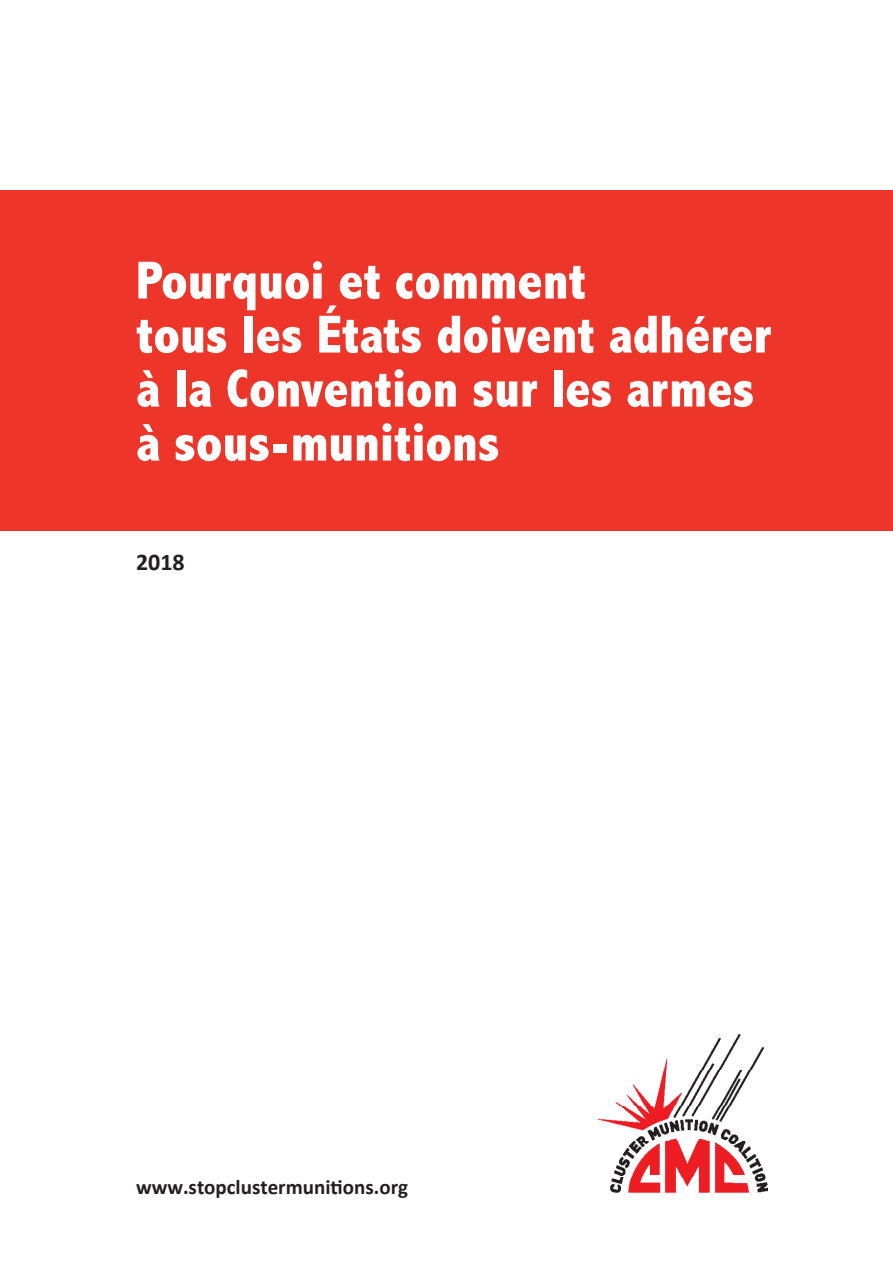
<style>
.page{position:relative;width:893px;height:1263px;background:#fff}
.page>*{position:absolute;margin:0;border:0;box-sizing:border-box;transform-origin:0 0}
.BODY_A{font:800 condensed 54px/54px "Abadi";color:#fff}
.BODY_A-2{font:700 24px "Calibri";color:#231f20}
.t1{font:700 21px "Calibri";color:#231f20}
</style>
<div class="page">
<div style="left:0;top:190px;width:893px;height:340px;background:#ee3529"></div>
<img style="left:598px;top:1035px;width:170px;height:158px">
<p class="BODY_A" style="left:136px;top:253px;width:451px">Pourquoi et comment</p>
<p class="BODY_A" style="left:136px;top:307px;width:636px">tous les États doivent adhérer à la Convention sur les armes à sous-munitions</p>
<p class="BODY_A-2" style="left:136px;top:546px;width:50px">2018</p>
<p class="t1" style="left:136px;top:1173px;width:274px">www.stopclustermunitions.org</p>
</div>
